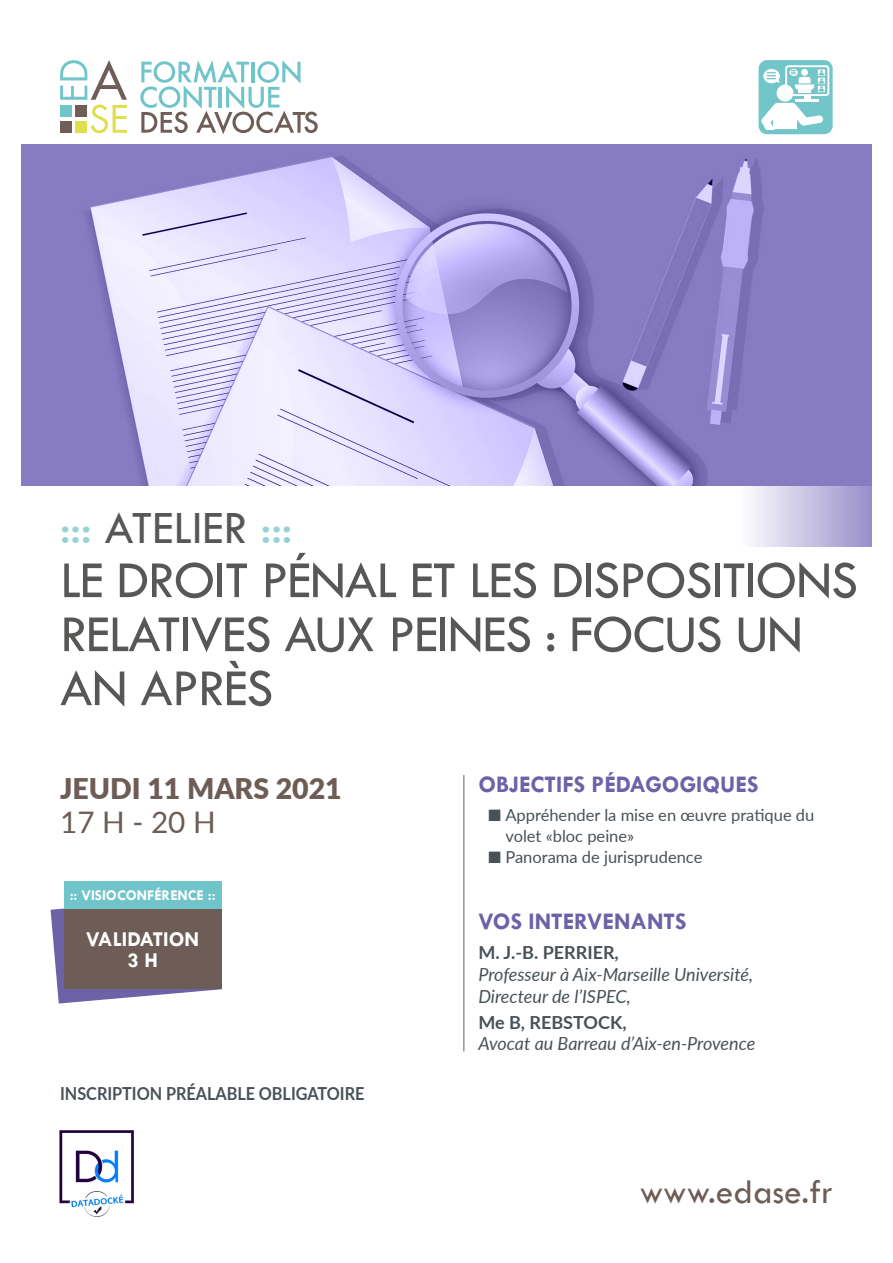
<style>
.page{position:relative;width:893px;height:1263px;background:#fff}
.page>*{position:absolute;margin:0;border:0;box-sizing:border-box;transform-origin:0 0}
.t1{font:54px/54px "Tw Cen";letter-spacing:-.02em;color:#575756}
.t2{font:48px "Tw Cen";color:#575756}
.t3{font:35.25px "Tw Cen";color:#6e5d57}
.t4{font:29.7px "Lato";color:#6e5d57}
.t5{font:900 28.5px "Lato";color:#6e5d57}
.t6{font:700 24px "Tw Cen";color:#6d61a8}
.t7{font:700 21.45px/21.5px "Tw Cen";color:#fff;text-align:center}
.t8{font:italic 18px/21.6px "Lato";color:#485156}
.t9{font:700 18px "Lato";color:#485156;scale:.9 1}
.t10{font:700 18px "Lato";color:#485156}
.t11{font:16.5px/21px "Lato";color:#485156}
.t12{font:700 15px "Tw Cen";color:#fff}
.s1{color:#95d1d5}
</style>
<div class="page">
<img style="left:59px;top:1130px;width:75px;height:87px">
<svg style="left:60px;top:60px;width:67px;height:73px"></svg>
<div style="left:60px;top:105px;width:12px;height:12px;background:#70c5ca"></div>
<div style="left:75px;top:105px;width:12px;height:12px;background:#6f5e58"></div>
<div style="left:60px;top:121px;width:12px;height:12px;background:#6f5e58"></div>
<div style="left:75px;top:121px;width:12px;height:12px;background:#dddf4b"></div>
<svg style="left:140px;top:60px;width:178px;height:74px"></svg>
<svg style="left:50px;top:895px;width:172px;height:109px"></svg>
<div style="left:64px;top:909px;width:157px;height:80px;background:#6e5d57"></div>
<div style="left:64px;top:881px;width:157px;height:28px;background:#70c5ca"></div>
<hr style="left:463px;top:775px;width:1px;height:276px;background:#6e5d57">
<svg style="left:21px;top:145px;width:851px;height:342px;background:#a9a0d9"></svg>
<div style="left:758px;top:60px;width:75px;height:74px;background:#72c6ca;border-radius:8px"></div>
<svg style="left:785px;top:65px;width:44px;height:31px"></svg>
<div style="left:787px;top:67px;width:40px;height:27px;background:#72c6ca;border-radius:2px"></div>
<div style="left:817px;top:69px;width:9px;height:8px;border:1px solid #73c6ca"></div>
<div style="left:817px;top:77px;width:9px;height:8px;border:1px solid #73c6ca"></div>
<div style="left:817px;top:85px;width:9px;height:8px;border:1px solid #73c6ca"></div>
<svg style="left:761px;top:67px;width:64px;height:62px"></svg>
<h2 class="t2" style="left:60px;top:499px;width:234px"><span class="s1">:::</span> ATELIER <span class="s1">:::</span></h2>
<h1 class="t1" style="left:60px;top:553px;width:799px">LE DROIT PÉNAL ET LES DISPOSITIONS<br>RELATIVES AUX PEINES : FOCUS UN<br>AN APRÈS</h1>
<h3 class="t5" style="left:60px;top:767px;width:283px">JEUDI 11 MARS 2021</h3>
<h3 class="t4" style="left:60px;top:801px;width:157px">17 H - 20 H</h3>
<p class="t12" style="left:70px;top:887px;width:147px">:: VISIOCONFÉRENCE ::</p>
<p class="t7" style="left:86px;top:927px;width:115px">VALIDATION<br>3 H</p>
<p class="t9" style="left:60px;top:1080px;width:340px">INSCRIPTION PRÉALABLE OBLIGATOIRE</p>
<h3 class="t6" style="left:478px;top:769px;width:282px">OBJECTIFS PÉDAGOGIQUES</h3>
<p class="t11" style="left:505px;top:804px;width:310px;text-indent:-17px">■ Appréhender la mise en œuvre pratique du volet «bloc peine»</p>
<p class="t11" style="left:488px;top:846px;width:215px">■ Panorama de jurisprudence</p>
<h3 class="t6" style="left:478px;top:907px;width:210px">VOS INTERVENANTS</h3>
<p class="t10" style="left:478px;top:939px;width:142px">M. J.-B. PERRIER,</p>
<p class="t8" style="left:478px;top:963px;width:276px">Professeur à Aix-Marseille Université,<br>Directeur de l’ISPEC,</p>
<p class="t10" style="left:478px;top:1009px;width:150px">Me B, REBSTOCK,</p>
<p class="t8" style="left:478px;top:1032px;width:278px">Avocat au Barreau d’Aix-en-Provence</p>
<h3 class="t3" style="left:640px;top:1170px;width:195px">www.edase.fr</h3>
</div>
